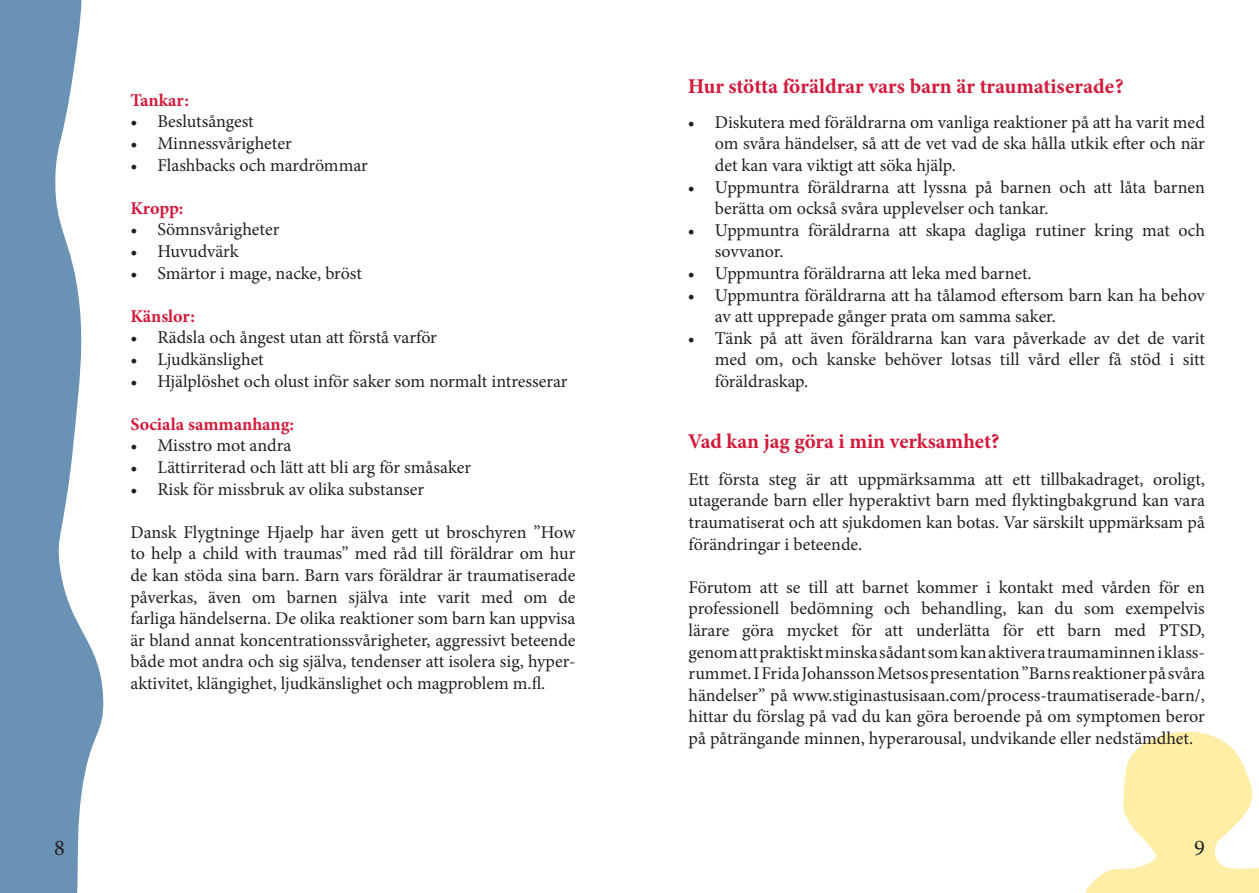
<style>
.page{position:relative;width:1259px;height:893px;background:#fff}
.page>*{position:absolute;margin:0;border:0;box-sizing:border-box;transform-origin:0 0}
.t1{font:22.5px "Minion Pro";color:#231f20}
.t2{font:21px "Minion Variable Concept";color:#d3193a}
.t3{font:700 21px "Minion Pro";color:#d3193a}
.t4{font:18px/21.6px "Minion Pro";letter-spacing:-.005em;color:#231f20;text-align:justify}
.t5{font:700 18px "Minion Pro";color:#d3193a}
</style>
<div class="page">
<svg style="left:1085px;top:731px;width:174px;height:162px"></svg>
<svg style="left:0;top:0;width:104px;height:893px;fill:#6992b4"></svg>
<p class="t1" style="left:54px;top:833px;width:12px">8</p>
<p class="t5" style="left:130px;top:87px;width:60px">Tankar:</p>
<p class="t4" style="left:130px;top:111px;width:125px">• Beslutsångest</p>
<p class="t4" style="left:130px;top:132px;width:163px">• Minnessvårigheter</p>
<p class="t4" style="left:130px;top:154px;width:239px">• Flashbacks och mardrömmar</p>
<p class="t5" style="left:130px;top:195px;width:55px">Kropp:</p>
<p class="t4" style="left:130px;top:219px;width:150px">• Sömnsvårigheter</p>
<p class="t4" style="left:130px;top:240px;width:110px">• Huvudvärk</p>
<p class="t4" style="left:130px;top:262px;width:233px">• Smärtor i mage, nacke, bröst</p>
<p class="t5" style="left:130px;top:303px;width:66px">Känslor:</p>
<p class="t4" style="left:130px;top:327px;width:308px">• Rädsla och ångest utan att förstå varför</p>
<p class="t4" style="left:130px;top:348px;width:135px">• Ljudkänslighet</p>
<p class="t4" style="left:130px;top:370px;width:439px">• Hjälplöshet och olust inför saker som normalt intresserar</p>
<p class="t5" style="left:130px;top:411px;width:165px">Sociala sammanhang:</p>
<p class="t4" style="left:130px;top:435px;width:162px">• Misstro mot andra</p>
<p class="t4" style="left:130px;top:456px;width:342px">• Lättirriterad och lätt att bli arg för småsaker</p>
<p class="t4" style="left:130px;top:478px;width:295px">• Risk för missbruk av olika substanser</p>
<p class="t4" style="left:130px;top:521px;width:446px">Dansk Flygtninge Hjaelp har även gett ut broschyren ”How to help a child with traumas” med råd till föräldrar om hur de kan stöda sina barn. Barn vars föräldrar är traumatiserade påverkas, även om barnen själva inte varit med om de farliga händelserna. De olika reaktioner som barn kan uppvisa är bland annat koncentrationssvårigheter, aggressivt beteende både mot andra och sig själva, tendenser att isolera sig, hyper&shy;aktivitet, klängighet, ljudkänslighet och magproblem m.fl.</p>
<p class="t2" style="left:688px;top:71px;width:437px">Hur stötta föräldrar vars barn är traumatiserade?</p>
<p class="t4" style="left:715px;top:111px;width:491px;text-indent:-27px">• Diskutera med föräldrarna om vanliga reaktioner på att ha varit med om svåra händelser, så att de vet vad de ska hålla utkik efter och när det kan vara viktigt att söka hjälp.</p>
<p class="t4" style="left:715px;top:176px;width:491px;text-indent:-27px">• Uppmuntra föräldrarna att lyssna på barnen och att låta barnen berätta om också svåra upplevelser och tankar.</p>
<p class="t4" style="left:715px;top:219px;width:491px;text-indent:-27px">• Uppmuntra föräldrarna att skapa dagliga rutiner kring mat och sovvanor.</p>
<p class="t4" style="left:688px;top:262px;width:345px">• Uppmuntra föräldrarna att leka med barnet.</p>
<p class="t4" style="left:715px;top:284px;width:491px;text-indent:-27px">• Uppmuntra föräldrarna att ha tålamod eftersom barn kan ha behov av att upprepade gånger prata om samma saker.</p>
<p class="t4" style="left:715px;top:327px;width:491px;text-indent:-27px">• Tänk på att även föräldrarna kan vara påverkade av det de varit med om, och kanske behöver lotsas till vård eller få stöd i sitt föräldraskap.</p>
<p class="t3" style="left:688px;top:426px;width:313px">Vad kan jag göra i min verksamhet?</p>
<p class="t4" style="left:688px;top:468px;width:518px">Ett första steg är att uppmärksamma att ett tillbakadraget, oroligt, utagerande barn eller hyperaktivt barn med flyktingbakgrund kan vara traumatiserat och att sjukdomen kan botas. Var särskilt uppmärksam på förändringar i beteende.</p>
<p class="t4" style="left:688px;top:576px;width:518px">Förutom att se till att barnet kommer i kontakt med vården för en professionell bedömning och behandling, kan du som exempelvis lärare göra mycket för att underlätta för ett barn med PTSD, genom att praktiskt minska sådant som kan aktivera traumaminnen i klass&shy;rummet. I Frida Johansson Metsos presentation ”Barns reaktioner på svåra händelser” på www.stiginastusisaan.com/process-traumatiserade-barn/, hittar du förslag på vad du kan göra beroende på om symptomen beror på påträngande minnen, hyperarousal, undvikande eller nedstämdhet.</p>
<p class="t1" style="left:1194px;top:833px;width:12px">9</p>
</div>
